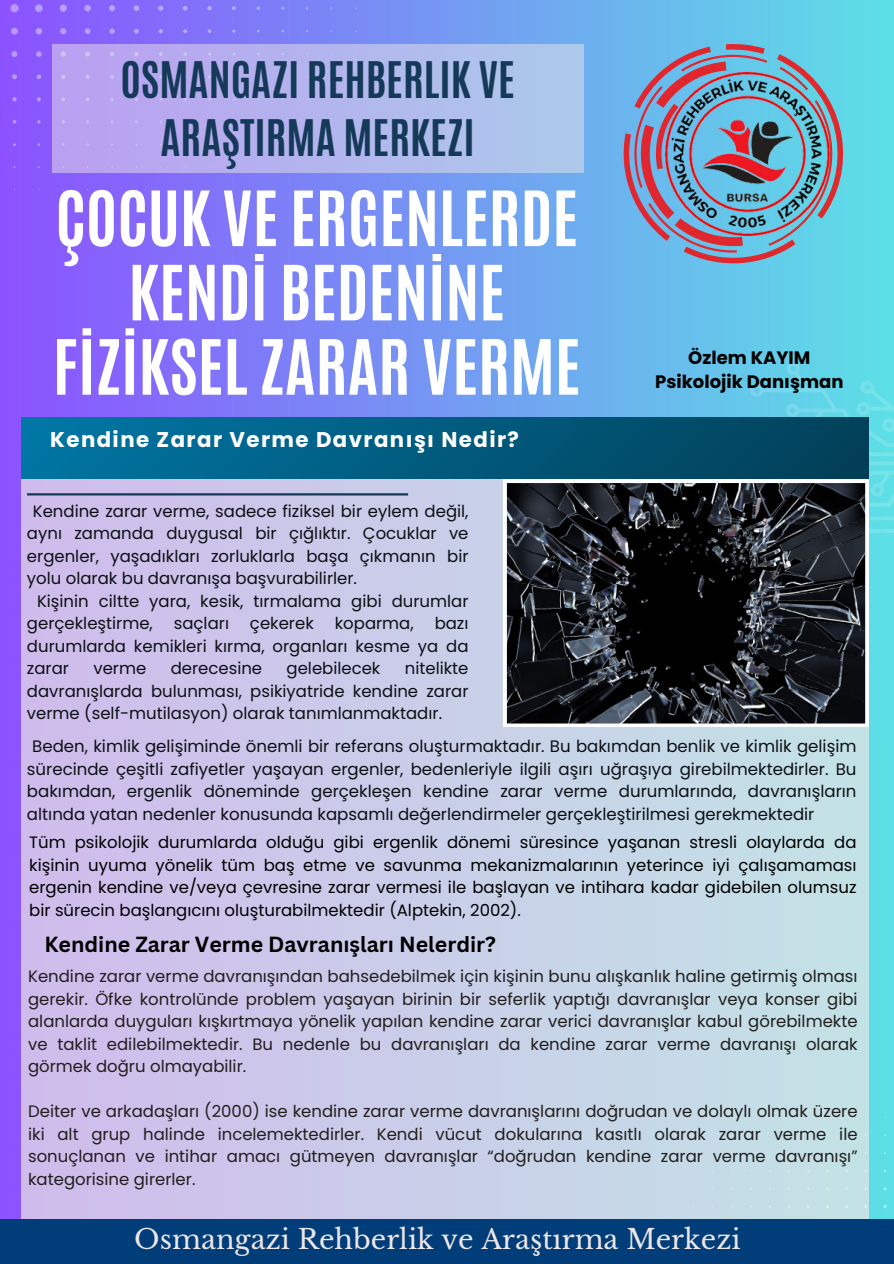
<style>
.page{position:relative;width:894px;height:1264px;background:#fff}
.page>*{position:absolute;margin:0;border:0;box-sizing:border-box;transform-origin:0 0}
.t1{font:700 64.65px/74.2px "Antonio";color:#fff;text-align:center}
.t2{font:700 42.15px/58.5px "Antonio";color:#153958;text-align:center}
.t3{font:27px "Libre Baskerville";color:#ede6e6}
.t4{font:700 21.3px "Canva Sans";color:#000}
.t5{font:700 21.3px "Poppins";letter-spacing:.065em;color:#fff}
.t6{font:700 18px/24.8px "Poppins";color:#000;text-align:center}
.t7{font:16.5px/22.5px "Poppins";color:#0c1014;text-align:justify}
.t8{font:16.5px/22.5px "Poppins";color:#221e1d;text-align:justify}
.t9{font:16.5px/22.5px "Poppins";color:#000;text-align:justify}
</style>
<div class="page">
<div style="left:0;top:0;width:893px;height:1263px;background:linear-gradient(to right,#8c52ff,#5de0e6)"></div>
<svg style="left:712px;top:351px;width:181px;height:212px;background:#64d4e8"></svg>
<div style="left:22px;top:476px;width:846px;height:747px;background:linear-gradient(to right,#d0bbec,#c2e2e5)"></div>
<svg style="left:0;top:0;width:356px;height:190px;background:#8569fb"></svg>
<svg style="left:635px;top:1117px;width:258px;height:102px;background:#bbdde6"></svg>
<div style="left:52px;top:44px;width:531px;height:129px;background:linear-gradient(to right,#bba0f2,#acc9ea)"></div>
<div style="left:22px;top:417px;width:846px;height:61px;background:linear-gradient(to right,#0076a4,#024057)"></div>
<svg style="left:503px;top:479px;width:365px;height:248px;background:#282b2f"></svg>
<svg style="left:622px;top:44px;width:32px;height:220px;background:#8397c3"></svg>
<hr style="left:27px;top:493px;width:381px;height:2px;background:#153958">
<img style="left:654px;top:31px;width:216px;height:246px">
<div style="left:0;top:1219px;width:893px;height:44px;background:#003d79"></div>
<h2 class="t2" style="left:120px;top:51px;width:396px">OSMANGAZI REHBERLIK VE<br>ARAŞTIRMA MERKEZI</h2>
<h1 class="t1" style="left:53px;top:182px;width:529px">ÇOCUK VE ERGENLERDE<br>KENDİ BEDENİNE<br>FİZİKSEL ZARAR VERME</h1>
<p class="t5" style="left:50px;top:427px;width:470px">Kendine Zarar Verme Davranışı Nedir?</p>
<p class="t6" style="left:655px;top:345px;width:190px">Özlem KAYIM<br>Psikolojik Danışman</p>
<p class="t7" style="left:27px;top:500px;width:443px;text-indent:6px">Kendine zarar verme, sadece fiziksel bir eylem değil, aynı zamanda duygusal bir çığlıktır. Çocuklar ve ergenler, yaşadıkları zorluklarla başa çıkmanın bir yolu olarak bu davranışa başvurabilirler.</p>
<p class="t7" style="left:27px;top:590px;width:443px;text-indent:10px">Kişinin ciltte yara, kesik, tırmalama gibi durumlar gerçekleştirme,</p>
<p class="t7" style="left:27px;top:612px;width:443px;text-indent:407px">bazı durumlarda kemikleri kırma, organları kesme ya da zarar</p>
<p class="t7" style="left:174px;top:612px;width:57px">saçları</p>
<p class="t7" style="left:250px;top:612px;width:65px">çekerek</p>
<p class="t7" style="left:335px;top:612px;width:80px">koparma,</p>
<p class="t7" style="left:27px;top:657px;width:443px;text-indent:378px">nitelikte davranışlarda bulunması, psikiyatride kendine zarar verme (self-mutilasyon) olarak tanımlanmaktadır.</p>
<p class="t7" style="left:27px;top:735px;width:830px;text-indent:5px">Beden, kimlik gelişiminde önemli bir referans oluşturmaktadır. Bu bakımdan benlik ve kimlik gelişim sürecinde çeşitli zafiyetler yaşayan ergenler, bedenleriyle ilgili aşırı uğraşıya girebilmektedirler. Bu bakımdan, ergenlik döneminde gerçekleşen kendine zarar verme durumlarında, davranışların altında yatan nedenler konusunda kapsamlı değerlendirmeler gerçekleştirilmesi gerekmektedir</p>
<p class="t7" style="left:93px;top:657px;width:54px">verme</p>
<p class="t7" style="left:171px;top:657px;width:93px">derecesine</p>
<p class="t7" style="left:286px;top:657px;width:95px">gelebilecek</p>
<p class="t9" style="left:29px;top:831px;width:828px">Tüm psikolojik durumlarda olduğu gibi ergenlik dönemi süresince yaşanan stresli olaylarda da kişinin uyuma yönelik tüm baş etme ve savunma mekanizmalarının yeterince iyi çalışamaması ergenin kendine ve/veya çevresine zarar vermesi ile başlayan ve intihara kadar gidebilen olumsuz bir sürecin başlangıcını oluşturabilmektedir (Alptekin, 2002).</p>
<p class="t4" style="left:44px;top:931px;width:453px">Kendine Zarar Verme Davranışları Nelerdir?</p>
<p class="t8" style="left:28px;top:965px;width:830px">Kendine zarar verme davranışından bahsedebilmek için kişinin bunu alışkanlık haline getirmiş olması gerekir. Öfke kontrolünde problem yaşayan birinin bir seferlik yaptığı davranışlar veya konser gibi alanlarda duyguları kışkırtmaya yönelik yapılan kendine zarar verici davranışlar kabul görebilmekte ve taklit edilebilmektedir. Bu nedenle bu davranışları da kendine zarar verme davranışı olarak görmek doğru olmayabilir.</p>
<p class="t8" style="left:28px;top:1100px;width:830px">Deiter ve arkadaşları (2000) ise kendine zarar verme davranışlarını doğrudan ve dolaylı olmak üzere iki alt grup halinde incelemektedirler. Kendi vücut dokularına kasıtlı olarak zarar verme ile sonuçlanan ve intihar amacı gütmeyen davranışlar “doğrudan kendine zarar verme davranışı” kategorisine girerler.</p>
<h3 class="t3" style="left:134px;top:1222px;width:607px">Osmangazi Rehberlik ve Araştırma Merkezi</h3>
</div>
